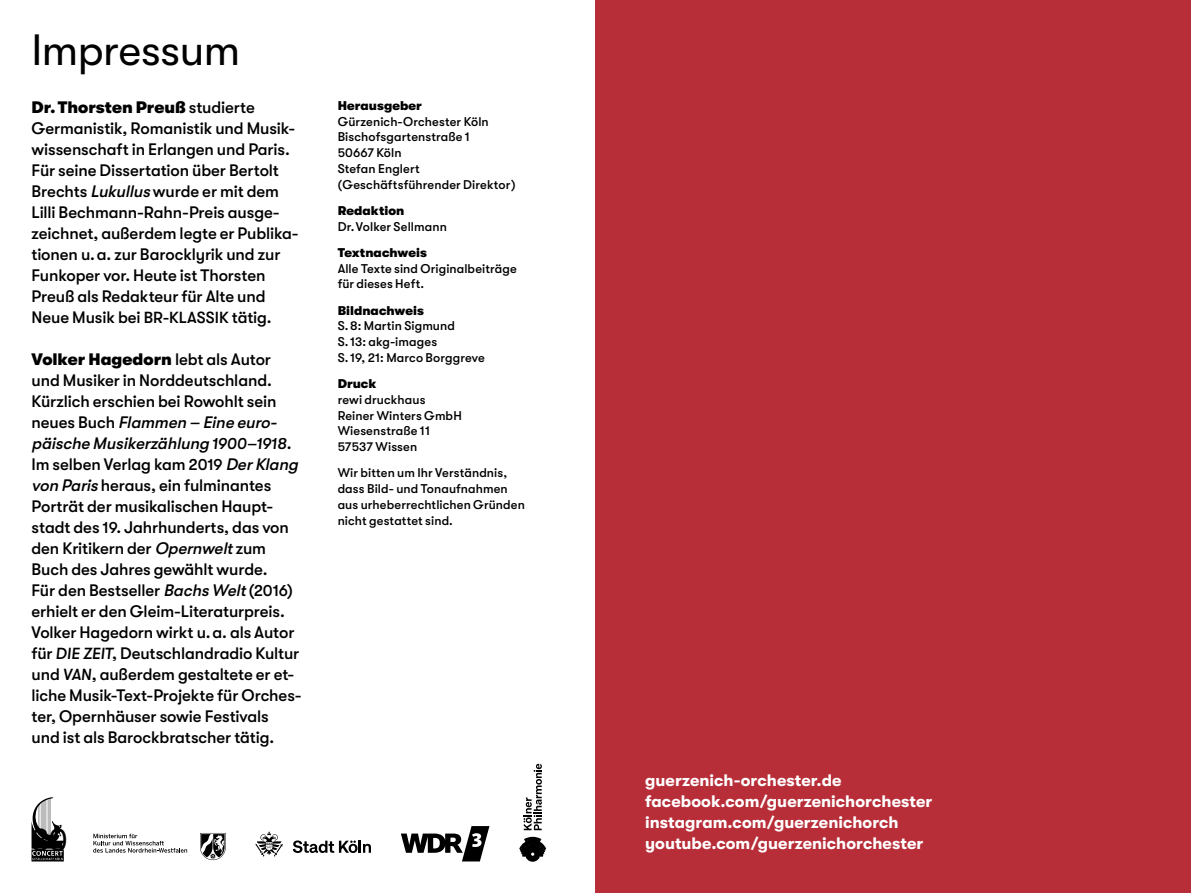
<style>
.page{position:relative;width:1191px;height:893px;background:#fff}
.page>*{position:absolute;margin:0;border:0;box-sizing:border-box;transform-origin:0 0}
.t1{font:43.75px "GT Walsheim";letter-spacing:-.01em;color:#000}
.t2{font:31.5px "GT Walsheim";color:#000}
.t3{font:500 16.62px/21px "GT Walsheim";letter-spacing:-.005em;color:#000}
.t4{font:700 16.62px/21px "GT Walsheim";letter-spacing:.005em;color:#fff}
.t5{font:500 12.6px/15.8px "GT Walsheim";letter-spacing:.01em;color:#000}
.t6{font:900 12.6px "GT Walsheim";letter-spacing:.005em;color:#000}
.s1{font-weight:900}
.s2{font-style:italic}
.s3{font-size:16.1px}
.s4{font-style:italic;font-size:16.1px}
</style>
<div class="page">
<svg style="left:401px;top:826px;width:88px;height:35px"></svg>
<svg style="left:519px;top:837px;width:27px;height:25px"></svg>
<svg style="left:523px;top:764px;width:19px;height:66px"></svg>
<svg style="left:32px;top:797px;width:32px;height:64px"></svg>
<svg style="left:93px;top:834px;width:94px;height:19px"></svg>
<svg style="left:200px;top:833px;width:26px;height:27px"></svg>
<svg style="left:293px;top:840px;width:78px;height:13px"></svg>
<svg style="left:255px;top:831px;width:28px;height:25px"></svg>
<div style="left:595px;top:0;width:596px;height:893px;background:#b72d38"></div>
<h1 class="t1" style="left:31px;top:26px;width:210px">Impressum</h1>
<p class="t3" style="left:32px;top:97px;width:269px"><span class="s1">Dr. Thorsten Preuß</span> studierte Germanistik, Romanistik und Musik&shy;wissenschaft in Erlangen und Paris.<br>Für seine Dissertation über Bertolt Brechts <span class="s2">Lukullus</span> wurde er mit dem Lilli Bechmann-Rahn-Preis ausge&shy;zeichnet, außerdem legte er Publika&shy;tionen u. a. zur Barocklyrik und zur Funkoper vor. Heute ist Thorsten Preuß als Redakteur für Alte und Neue Musik bei <span class="s3">BR-KLASSIK</span> tätig.</p>
<p class="t3" style="left:31px;top:349px;width:271px"><span class="s1">Volker Hagedorn</span> lebt als Autor und Musiker in Norddeutschland.<br>Kürzlich erschien bei Rowohlt sein neues Buch <span class="s2">Flammen – Eine euro&shy;päische Musikerzählung</span> <span class="s4">1900–1918</span>.<br>Im selben Verlag kam <span class="s3">2019</span> <span class="s2">Der Klang von Paris</span> heraus, ein fulminantes Porträt der musikalischen Haupt&shy;stadt des <span class="s3">19</span>. Jahrhunderts, das von den Kritikern der <span class="s2">Opernwelt</span> zum Buch des Jahres gewählt wurde.<br>Für den Bestseller <span class="s2">Bachs Welt</span> (<span class="s3">2016</span>) erhielt er den Gleim-Literaturpreis.<br>Volker Hagedorn wirkt u. a. als Autor für <span class="s4">DIE ZEIT</span>, Deutschlandradio Kultur und <span class="s4">VAN</span>, außerdem gestaltete er et&shy;liche Musik-Text-Projekte für Orches&shy;ter, Opernhäuser sowie Festivals<br>und ist als Barockbratscher tätig.</p>
<h2 class="t2" style="left:32px;top:823px;width:38px">30</h2>
<p class="t6" style="left:338px;top:98px;width:86px">Herausgeber</p>
<p class="t5" style="left:338px;top:113px;width:179px">Gürzenich-Orchester Köln<br>Bischofsgartenstraße 1<br>50667 Köln<br>Stefan Englert<br>( Geschäftsführender Direktor )</p>
<p class="t6" style="left:338px;top:203px;width:68px">Redaktion</p>
<p class="t5" style="left:338px;top:218px;width:111px">Dr. Volker Sellmann</p>
<p class="t6" style="left:338px;top:245px;width:91px">Textnachweis</p>
<p class="t5" style="left:338px;top:260px;width:181px">Alle Texte sind Originalbeiträge für dieses Heft.</p>
<p class="t6" style="left:338px;top:303px;width:88px">Bildnachweis</p>
<p class="t5" style="left:338px;top:318px;width:149px">S. 8: Martin Sigmund<br>S. 13: akg-images<br>S. 19, 21: Marco Borggreve</p>
<p class="t6" style="left:338px;top:377px;width:40px">Druck</p>
<p class="t5" style="left:338px;top:392px;width:126px">rewi druckhaus<br>Reiner Winters GmbH<br>Wiesenstraße 11<br>57537 Wissen</p>
<p class="t5" style="left:338px;top:465px;width:189px">Wir bitten um Ihr Verständnis, dass Bild- und Tonaufnahmen aus urheberrechtlichen Gründen nicht gestattet sind.</p>
<p class="t4" style="left:645px;top:770px;width:289px">guerzenich-orchester.de facebook.com/guerzenichorchester instagram.com/guerzenichorch youtube.com/guerzenichorchester</p>
</div>
